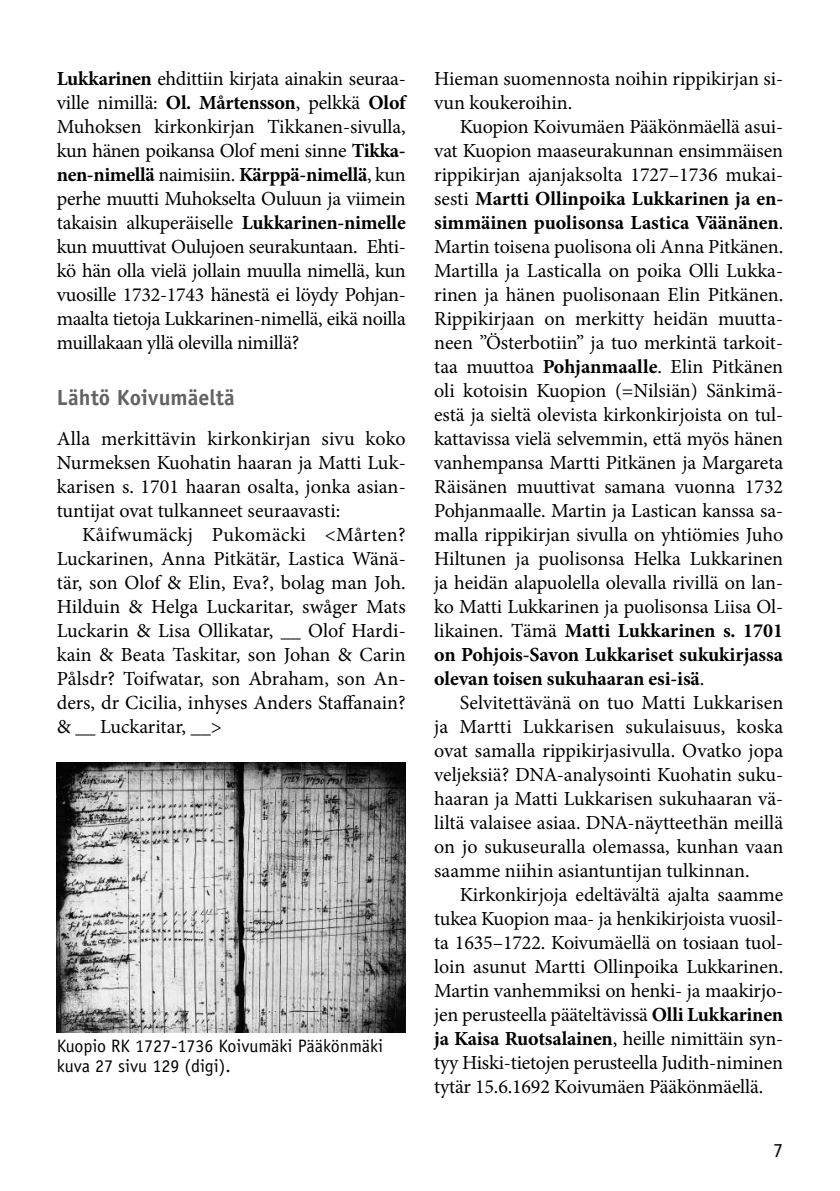
<style>
.page{position:relative;width:840px;height:1191px;background:#fff}
.page>*{position:absolute;margin:0;border:0;box-sizing:border-box;transform-origin:0 0}
.Väliotsikko{font:700 22px "Officina Sans Std";letter-spacing:.005em;color:#636363}
.Leipäteksti{font:20px/24px "Minion Pro";letter-spacing:-.005em;color:#000;text-align:justify}
.t1{font:20px "Officina Sans Std";color:#000}
.Kuvateksti{font:18px/20px "Officina Sans Std";color:#000}
.s1{font-weight:700}
</style>
<div class="page">
<img style="left:57px;top:762px;width:348px;height:270px">
<p class="Leipäteksti" style="left:57px;top:66px;width:350px"><span class="s1">Lukkarinen</span> ehdittiin kirjata ainakin seuraa&shy;ville nimillä: <span class="s1">Ol. Mårtensson</span>, pelkkä <span class="s1">Olof </span>Muhoksen kirkonkirjan Tikkanen-sivulla, kun hänen poikansa Olof meni sinne <span class="s1">Tikka&shy;nen-nimellä</span> naimisiin. <span class="s1">Kärppä-nimellä</span>, kun perhe muutti Muhokselta Ouluun ja viimein takaisin alkuperäiselle <span class="s1">Lukkarinen-nimelle </span>kun muuttivat Oulujoen seurakuntaan. Ehti&shy;kö hän olla vielä jollain muulla nimellä, kun vuosille 1732-1743 hänestä ei löydy Pohjan&shy;maalta tietoja Lukkarinen-nimellä, eikä noilla muillakaan yllä olevilla nimillä?</p>
<p class="Väliotsikko" style="left:57px;top:383px;width:179px">Lähtö Koivumäeltä</p>
<p class="Leipäteksti" style="left:57px;top:426px;width:350px">Alla merkittävin kirkonkirjan sivu koko Nurmeksen Kuohatin haaran ja Matti Luk&shy;karisen s. 1701 haaran osalta, jonka asian&shy;tuntijat ovat tulkanneet seuraavasti:</p>
<p class="Leipäteksti" style="left:57px;top:522px;width:350px;text-indent:26px">Kåifwumäckj Pukomäcki &lt;Mårten?<br>Luckarinen, Anna Pitkätär, Lastica Wänä&shy;tär, son Olof &amp; Elin, Eva?, bolag man Joh.<br>Hilduin &amp; Helga Luckaritar, swåger Mats Luckarin &amp; Lisa Ollikatar, __ Olof Hardi&shy;kain &amp; Beata Taskitar, son Johan &amp; Carin Pålsdr? Toifwatar, son Abraham, son An&shy;ders, dr Cicilia, inhyses Anders Staffanain? &amp; __ Luckaritar, __&gt;</p>
<p class="Kuvateksti" style="left:57px;top:1036px;width:327px">Kuopio RK 1727-1736 Koivumäki Pääkönmäki kuva 27 sivu 129 (digi).</p>
<p class="Leipäteksti" style="left:434px;top:66px;width:350px">Hieman suomennosta noihin rippikirjan si&shy;vun koukeroihin.</p>
<p class="Leipäteksti" style="left:434px;top:114px;width:350px;text-indent:26px">Kuopion Koivumäen Pääkönmäellä asui&shy;vat Kuopion maaseurakunnan ensimmäisen rippikirjan ajanjaksolta 1727–1736 mukai&shy;sesti <span class="s1">Martti Ollinpoika Lukkarinen ja en&shy;simmäinen puolisonsa Lastica Väänänen</span>.<br>Martin toisena puolisona oli Anna Pitkänen.<br>Martilla ja Lasticalla on poika Olli Lukka&shy;rinen ja hänen puolisonaan Elin Pitkänen.<br>Rippikirjaan on merkitty heidän muutta&shy;neen ”Österbotiin” ja tuo merkintä tarkoit&shy;taa muuttoa <span class="s1">Pohjanmaalle</span>. Elin Pitkänen oli kotoisin Kuopion (=Nilsiän) Sänkimä&shy;estä ja sieltä olevista kirkonkirjoista on tul&shy;kattavissa vielä selvemmin, että myös hänen vanhempansa Martti Pitkänen ja Margareta Räisänen muuttivat samana vuonna 1732<br>Pohjanmaalle. Martin ja Lastican kanssa sa&shy;malla rippikirjan sivulla on yhtiömies Juho Hiltunen ja puolisonsa Helka Lukkarinen ja heidän alapuolella olevalla rivillä on lan&shy;ko Matti Lukkarinen ja puolisonsa Liisa Ol&shy;likainen. Tämä <span class="s1">Matti Lukkarinen s. 1701 on Pohjois-Savon Lukkariset sukukirjassa olevan toisen sukuhaaran esi-isä</span>.</p>
<p class="Leipäteksti" style="left:434px;top:690px;width:350px;text-indent:26px">Selvitettävänä on tuo Matti Lukkarisen ja Martti Lukkarisen sukulaisuus, koska ovat samalla rippikirjasivulla. Ovatko jopa veljeksiä? DNA-analysointi Kuohatin suku&shy;haaran ja Matti Lukkarisen sukuhaaran vä&shy;liltä valaisee asiaa. DNA-näytteethän meillä on jo sukuseuralla olemassa, kunhan vaan saamme niihin asiantuntijan tulkinnan.</p>
<p class="Leipäteksti" style="left:434px;top:882px;width:350px;text-indent:26px">Kirkonkirjoja edeltävältä ajalta saamme tukea Kuopion maa- ja henkikirjoista vuosil&shy;ta 1635–1722. Koivumäellä on tosiaan tuol&shy;loin asunut Martti Ollinpoika Lukkarinen.<br>Martin vanhemmiksi on henki- ja maakirjo&shy;jen perusteella pääteltävissä <span class="s1">Olli Lukkarinen ja Kaisa Ruotsalainen</span>, heille nimittäin syn&shy;tyy Hiski-tietojen perusteella Judith-niminen tytär 15.6.1692 Koivumäen Pääkönmäellä.</p>
<p class="t1" style="left:772px;top:1139px;width:11px">7</p>
</div>
